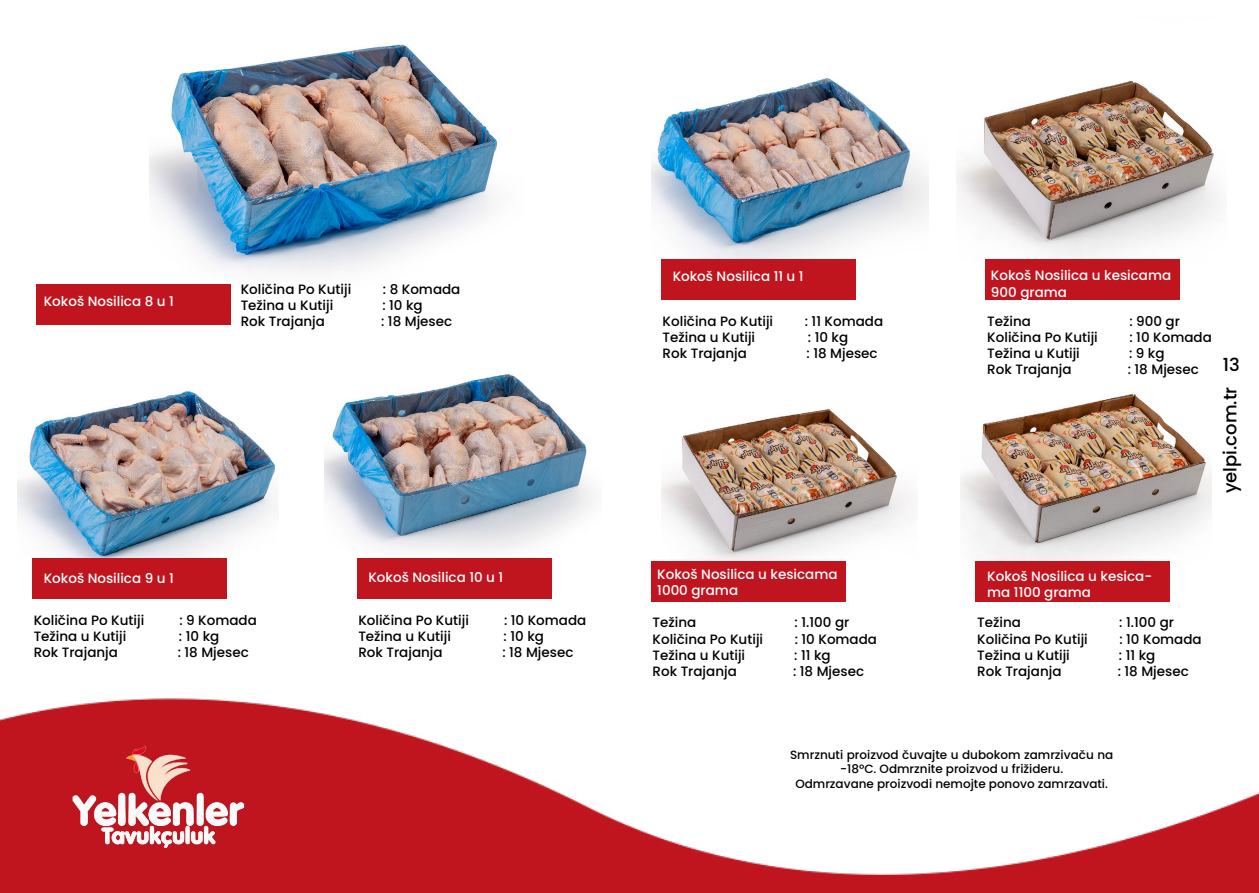
<style>
.page{position:relative;width:1259px;height:893px;background:#fff}
.page>*{position:absolute;margin:0;border:0;box-sizing:border-box;transform-origin:0 0}
.t1{font:500 18px "Poppins";color:#000}
.t2{font:500 13.5px "Poppins";color:#000}
.t3{font:500 13.5px/16.2px "Poppins";color:#fff}
.t4{font:500 12px/14.4px "Poppins";color:#000;text-align:center}
</style>
<div class="page">
<img style="left:0;top:698px;width:1259px;height:195px">
<img style="left:16px;top:725px;width:293px;height:154px">
<img style="left:150px;top:44px;width:348px;height:228px">
<img style="left:324px;top:374px;width:270px;height:202px">
<img style="left:17px;top:391px;width:259px;height:167px">
<div style="left:36px;top:284px;width:195px;height:40px;background:#c0141e"></div>
<div style="left:32px;top:558px;width:194px;height:40px;background:#c0141e"></div>
<div style="left:357px;top:558px;width:194px;height:40px;background:#c0141e"></div>
<img style="left:960px;top:394px;width:251px;height:167px">
<img style="left:956px;top:80px;width:268px;height:198px">
<img style="left:662px;top:409px;width:251px;height:152px">
<img style="left:651px;top:78px;width:277px;height:182px">
<div style="left:651px;top:561px;width:194px;height:40px;background:#c0141e"></div>
<div style="left:661px;top:260px;width:194px;height:40px;background:#c0141e"></div>
<div style="left:975px;top:561px;width:195px;height:40px;background:#c0141e"></div>
<div style="left:986px;top:260px;width:194px;height:40px;background:#c0141e"></div>
<p class="t3" style="left:44px;top:293px;width:132px">Kokoš Nosilica 8 u 1</p>
<p class="t2" style="left:241px;top:281px;width:112px">Količina Po Kutiji</p>
<p class="t2" style="left:383px;top:281px;width:79px">: 8 Komada</p>
<p class="t2" style="left:241px;top:297px;width:94px">Težina u Kutiji</p>
<p class="t2" style="left:382px;top:297px;width:42px">: 10 kg</p>
<p class="t2" style="left:241px;top:314px;width:86px">Rok Trajanja</p>
<p class="t2" style="left:381px;top:314px;width:73px">: 18 Mjesec</p>
<p class="t3" style="left:44px;top:570px;width:132px">Kokoš Nosilica 9 u 1</p>
<p class="t3" style="left:368px;top:569px;width:136px">Kokoš Nosilica 10 u 1</p>
<p class="t2" style="left:34px;top:612px;width:112px">Količina Po Kutiji</p>
<p class="t2" style="left:179px;top:612px;width:79px">: 9 Komada</p>
<p class="t2" style="left:34px;top:628px;width:94px">Težina u Kutiji</p>
<p class="t2" style="left:179px;top:628px;width:42px">: 10 kg</p>
<p class="t2" style="left:34px;top:644px;width:86px">Rok Trajanja</p>
<p class="t2" style="left:178px;top:644px;width:73px">: 18 Mjesec</p>
<p class="t2" style="left:358px;top:612px;width:112px">Količina Po Kutiji</p>
<p class="t2" style="left:504px;top:612px;width:84px">: 10 Komada</p>
<p class="t2" style="left:358px;top:628px;width:94px">Težina u Kutiji</p>
<p class="t2" style="left:503px;top:628px;width:42px">: 10 kg</p>
<p class="t2" style="left:358px;top:644px;width:86px">Rok Trajanja</p>
<p class="t2" style="left:502px;top:644px;width:73px">: 18 Mjesec</p>
<p class="t3" style="left:672px;top:269px;width:132px">Kokoš Nosilica 11 u 1</p>
<p class="t2" style="left:662px;top:313px;width:112px">Količina Po Kutiji</p>
<p class="t2" style="left:805px;top:313px;width:80px">: 11 Komada</p>
<p class="t2" style="left:662px;top:329px;width:94px">Težina u Kutiji</p>
<p class="t2" style="left:808px;top:329px;width:42px">: 10 kg</p>
<p class="t2" style="left:662px;top:346px;width:86px">Rok Trajanja</p>
<p class="t2" style="left:806px;top:346px;width:73px">: 18 Mjesec</p>
<p class="t3" style="left:991px;top:268px;width:182px">Kokoš Nosilica u kesicama<br>900 grama</p>
<p class="t2" style="left:987px;top:313px;width:45px">Težina</p>
<p class="t2" style="left:1129px;top:313px;width:52px">: 900 gr</p>
<p class="t2" style="left:987px;top:329px;width:112px">Količina Po Kutiji</p>
<p class="t2" style="left:1129px;top:329px;width:84px">: 10 Komada</p>
<p class="t2" style="left:987px;top:346px;width:94px">Težina u Kutiji</p>
<p class="t2" style="left:1129px;top:346px;width:37px">: 9 kg</p>
<p class="t2" style="left:987px;top:362px;width:86px">Rok Trajanja</p>
<p class="t2" style="left:1127px;top:362px;width:73px">: 18 Mjesec</p>
<h1 class="t1" style="left:1222px;top:354px;width:18px">13</h1>
<h1 class="t1" style="left:1219px;top:493px;width:108px;rotate:-90deg">yelpi.com.tr</h1>
<p class="t3" style="left:657px;top:566px;width:182px">Kokoš Nosilica u kesicama<br>1000 grama</p>
<p class="t2" style="left:652px;top:615px;width:45px">Težina</p>
<p class="t2" style="left:794px;top:615px;width:56px">: 1.100 gr</p>
<p class="t2" style="left:652px;top:631px;width:112px">Količina Po Kutiji</p>
<p class="t2" style="left:794px;top:631px;width:84px">: 10 Komada</p>
<p class="t2" style="left:652px;top:647px;width:94px">Težina u Kutiji</p>
<p class="t2" style="left:794px;top:647px;width:38px">: 11 kg</p>
<p class="t2" style="left:652px;top:663px;width:86px">Rok Trajanja</p>
<p class="t2" style="left:793px;top:663px;width:73px">: 18 Mjesec</p>
<p class="t3" style="left:987px;top:568px;width:166px">Kokoš Nosilica u kesica&shy;ma 1100 grama</p>
<p class="t2" style="left:977px;top:615px;width:45px">Težina</p>
<p class="t2" style="left:1119px;top:615px;width:56px">: 1.100 gr</p>
<p class="t2" style="left:977px;top:631px;width:112px">Količina Po Kutiji</p>
<p class="t2" style="left:1119px;top:631px;width:84px">: 10 Komada</p>
<p class="t2" style="left:977px;top:647px;width:94px">Težina u Kutiji</p>
<p class="t2" style="left:1119px;top:647px;width:38px">: 11 kg</p>
<p class="t2" style="left:977px;top:663px;width:86px">Rok Trajanja</p>
<p class="t2" style="left:1117px;top:663px;width:73px">: 18 Mjesec</p>
<p class="t4" style="left:790px;top:747px;width:325px">Smrznuti proizvod čuvajte u dubokom zamrzivaču na -18ºC. Odmrznite proizvod u frižideru.<br>Odmrzavane proizvodi nemojte ponovo zamrzavati.</p>
</div>
